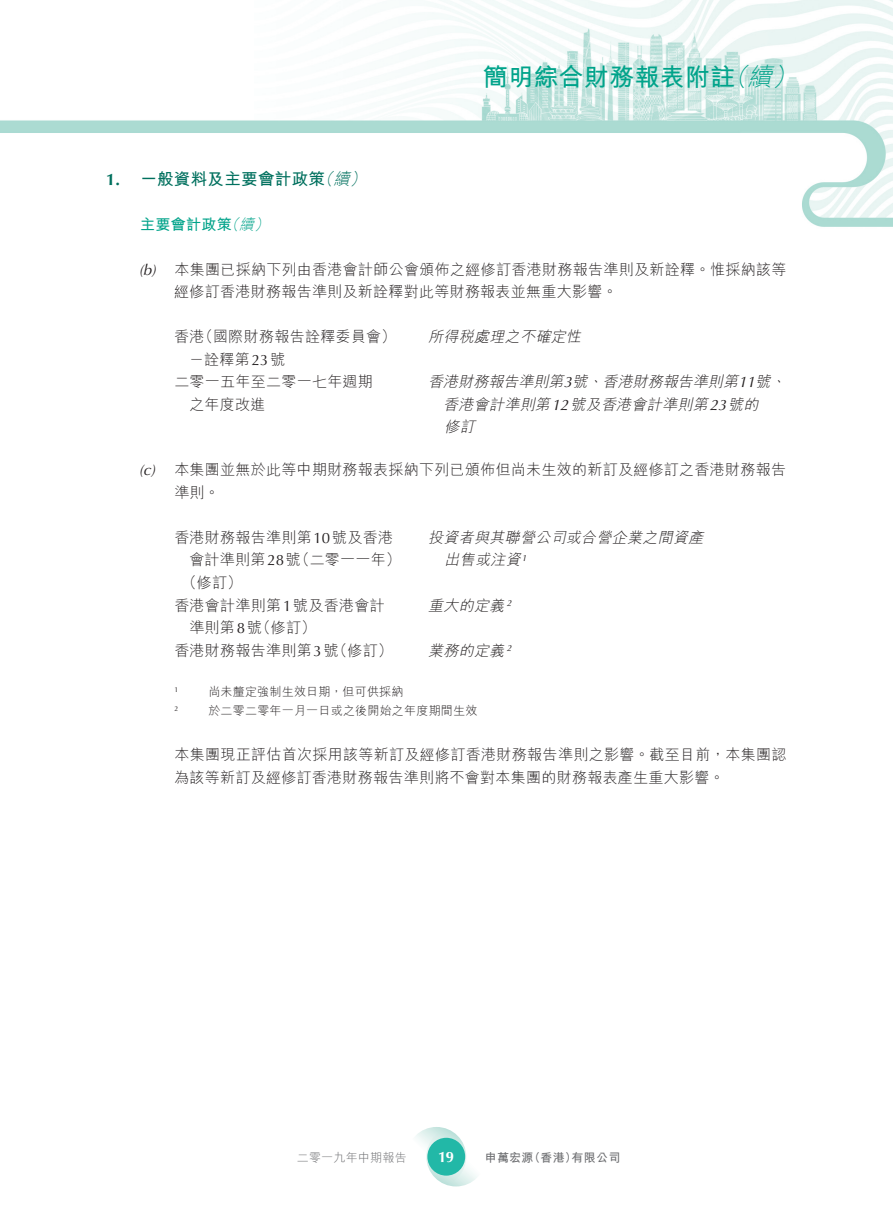
<style>
.page{position:relative;width:893px;height:1212px;background:#fff}
.page>*{position:absolute;margin:0;border:0;box-sizing:border-box;transform-origin:0 0}
.t1{font:700 24.75px "M Hei HK";letter-spacing:.02em;color:#00a38a}
.t2{font:700 16.5px "M Hei HK";letter-spacing:.02em;color:#00705e}
.t3{font:300 15px/22.5px "M Hei HK";letter-spacing:.02em;color:#231f20}
.t4{font:italic 300 15px/22.5px "M Hei HK";color:#231f20}
.t5{font:700 15px "M Hei HK";letter-spacing:.02em;color:#00a38a}
.t6{font:700 15px "Optima LT Std";color:#fff}
.t7{font:300 12px "M Hei HK";letter-spacing:.02em;color:#231f20}
.t8{font:700 12px "M Hei HK";letter-spacing:.02em;color:#6c6d70}
.t9{font:300 12px "M Hei HK";letter-spacing:.02em;color:#6c6d70}
.t10{font:7.05px "Optima LT Std";color:#231f20}
.s1{font-weight:300;font-style:italic}
.s2{font-family:"Optima LT Std"}
.s3{font-family:"Optima LT Std";font-weight:400;font-style:italic}
.s4{font-family:"Optima LT Std";font-weight:400}
</style>
<div class="page">
<img style="left:0;top:0;width:893px;height:227px">
<svg style="left:407px;top:1127px;width:59px;height:59px"></svg>
<svg style="left:426px;top:1127px;width:60px;height:59px"></svg>
<div style="left:427px;top:1138px;width:38px;height:37px;background:#22b8a7;border-radius:50%"></div>
<h1 class="t1" style="left:483px;top:59px;width:321px">簡明綜合財務報表附註<span class="s1">（續）</span></h1>
<p class="t2" style="left:106px;top:167px;width:265px"><span class="s2">1.</span> 一般資料及主要會計政策<span class="s1">（續）</span></p>
<p class="t5" style="left:140px;top:213px;width:134px">主要會計政策<span class="s1">（續）</span></p>
<p class="t3" style="left:174px;top:258px;width:614px;text-indent:-35px"><span class="s3">(b)</span> 本集團已採納下列由香港會計師公會頒佈之經修訂香港財務報告準則及新詮釋。惟採納該等經修訂香港財務報告準則及新詮釋對此等財務報表並無重大影響。</p>
<p class="t3" style="left:189px;top:325px;width:209px;text-indent:-15px">香港（國際財務報告詮釋委員會）－詮釋第<span class="s4">23</span>號</p>
<p class="t4" style="left:428px;top:325px;width:157px">所得稅處理之不確定性</p>
<p class="t3" style="left:189px;top:370px;width:185px;text-indent:-15px">二零一五年至二零一七年週期之年度改進</p>
<p class="t4" style="left:443px;top:370px;width:347px;text-indent:-15px">香港財務報告準則第<span class="s4">3</span>號、香港財務報告準則第<span class="s4">11</span>號、香港會計準則第<span class="s4">12</span>號及香港會計準則第<span class="s4">23</span>號的<br>修訂</p>
<p class="t3" style="left:174px;top:458px;width:613px;text-indent:-35px"><span class="s3">(c)</span> 本集團並無於此等中期財務報表採納下列已頒佈但尚未生效的新訂及經修訂之香港財務報告準則。</p>
<p class="t3" style="left:174px;top:526px;width:220px">香港財務報告準則第<span class="s4">10</span>號及香港</p>
<p class="t3" style="left:189px;top:548px;width:213px">會計準則第<span class="s4">28</span>號（二零一一年）</p>
<p class="t3" style="left:182px;top:571px;width:62px">（修訂）</p>
<p class="t4" style="left:444px;top:526px;width:264px;text-indent:-16px">投資者與其聯營公司或合營企業之間資產出售或注資<sup>1</sup></p>
<p class="t3" style="left:189px;top:593px;width:197px;text-indent:-15px">香港會計準則第<span class="s4">1</span>號及香港會計準則第<span class="s4">8</span>號（修訂）</p>
<p class="t4" style="left:428px;top:593px;width:87px">重大的定義<sup>2</sup></p>
<p class="t3" style="left:174px;top:638px;width:220px">香港財務報告準則第<span class="s4">3</span>號（修訂）</p>
<p class="t4" style="left:428px;top:638px;width:87px">業務的定義<sup>2</sup></p>
<p class="t10" style="left:174px;top:685px;width:5px">1</p>
<p class="t7" style="left:208px;top:685px;width:197px">尚未釐定強制生效日期，但可供採納</p>
<p class="t10" style="left:174px;top:705px;width:5px">2</p>
<p class="t7" style="left:208px;top:704px;width:271px">於二零二零年一月一日或之後開始之年度期間生效</p>
<p class="t3" style="left:174px;top:743px;width:614px">本集團現正評估首次採用該等新訂及經修訂香港財務報告準則之影響。截至目前，本集團認為該等新訂及經修訂香港財務報告準則將不會對本集團的財務報表產生重大影響。</p>
<p class="t9" style="left:297px;top:1151px;width:111px">二零一九年中期報告</p>
<p class="t6" style="left:438px;top:1148px;width:18px">19</p>
<p class="t8" style="left:485px;top:1149px;width:137px">申萬宏源（香港）有限公司</p>
</div>
